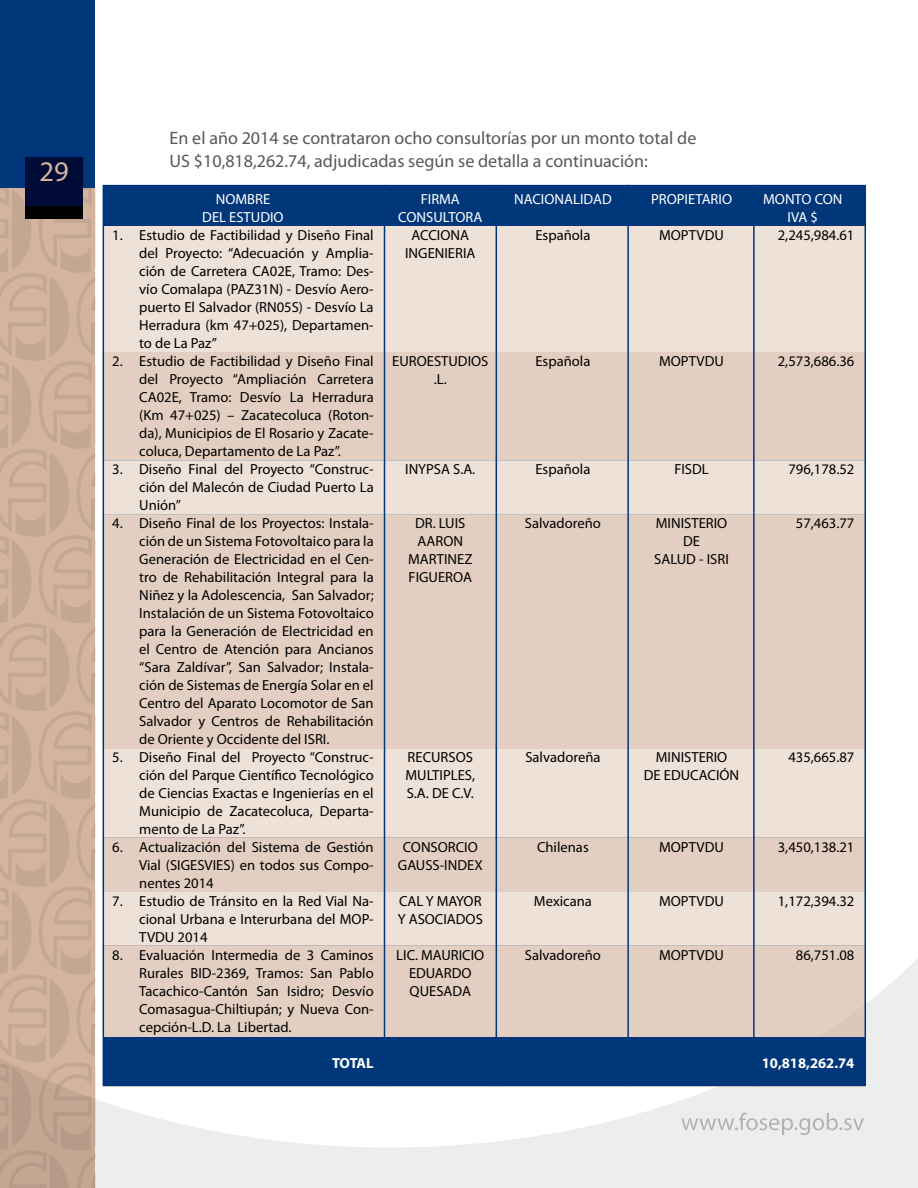
<style>
.page{position:relative;width:918px;height:1188px;background:#fff}
.page>*{position:absolute;margin:0;border:0;box-sizing:border-box;transform-origin:0 0}
.t1{font:28.5px "Myriad Pro";color:#d4b49f}
.t2{font:18px/22.5px "Myriad Pro";color:#58585a}
.t3{font:14.7px/18px "Myriad Pro";color:#000;text-align:justify}
.t4{font:14.7px/18px "Myriad Pro";color:#fff;text-align:center}
.t5{font:700 14.7px "Myriad Pro";color:#fff}
</style>
<div class="page">
<svg style="left:0;top:188px;width:96px;height:770px;background:#ceaf9a"></svg>
<div style="left:0;top:0;width:95px;height:188px;background:#00377b"></div>
<div style="left:25px;top:157px;width:58px;height:62px;background:#000c36"></div>
<div style="left:25px;top:206px;width:58px;height:13px;background:#000"></div>
<svg style="left:0;top:958px;width:918px;height:230px;fill:#eceded"></svg>
<svg style="left:681px;top:1113px;width:183px;height:22px;background:#dfe0e0"></svg>
<div style="left:103px;top:223px;width:762px;height:863px;background:#ede1d8"></div>
<div style="left:103px;top:186px;width:762px;height:40px;background:#00377b"></div>
<div style="left:103px;top:352px;width:762px;height:108px;background:#e3cfc1"></div>
<div style="left:103px;top:838px;width:762px;height:53px;background:#e3cfc1"></div>
<div style="left:103px;top:946px;width:762px;height:92px;background:#e3cfc1"></div>
<div style="left:103px;top:1038px;width:762px;height:48px;background:#00377b"></div>
<div style="left:103px;top:515px;width:762px;height:234px;background:#e3cfc1"></div>
<hr style="left:753px;top:185px;width:2px;height:901px;background:#00377b">
<hr style="left:627px;top:185px;width:2px;height:901px;background:#00377b">
<hr style="left:496px;top:185px;width:1px;height:901px;background:#00377b">
<hr style="left:384px;top:185px;width:1px;height:901px;background:#00377b">
<h1 class="t1" style="left:39px;top:154px;width:31px">29</h1>
<p class="t2" style="left:170px;top:126px;width:528px">En el año 2014 se contrataron ocho consultorías por un monto total de<br>US $10,818,262.74, adjudicadas según se detalla a continuación:</p>
<p class="t4" style="left:202px;top:190px;width:83px">NOMBRE<br>DEL ESTUDIO</p>
<p class="t3" style="left:139px;top:226px;width:236px;text-indent:-27px">1. Estudio de Factibilidad y Diseño Final del Proyecto: “Adecuación y Amplia&shy;ción de Carretera CA02E, Tramo: Des&shy;vío Comalapa (PAZ31N) - Desvío Aero&shy;puerto El Salvador (RN05S) - Desvío La Herradura (km 47+025), Departamen&shy;to de La Paz”</p>
<p class="t3" style="left:139px;top:352px;width:236px;text-indent:-27px">2. Estudio de Factibilidad y Diseño Final del Proyecto “Ampliación Carretera CA02E, Tramo: Desvío La Herradura (Km 47+025) – Zacatecoluca (Roton&shy;da), Municipios de El Rosario y Zacate&shy;coluca, Departamento de La Paz”.</p>
<p class="t3" style="left:139px;top:460px;width:236px;text-indent:-27px">3. Diseño Final del Proyecto “Construc&shy;ción del Malecón de Ciudad Puerto La Unión”</p>
<p class="t3" style="left:139px;top:514px;width:236px;text-indent:-27px">4. Diseño Final de los Proyectos: Instala&shy;ción de un Sistema Fotovoltaico para la Generación de Electricidad en el Cen&shy;tro de Rehabilitación Integral para la Niñez y la Adolescencia, San Salvador; Instalación de un Sistema Fotovoltaico para la Generación de Electricidad en el Centro de Atención para Ancianos “Sara Zaldívar”, San Salvador; Instala&shy;ción de Sistemas de Energía Solar en el Centro del Aparato Locomotor de San Salvador y Centros de Rehabilitación de Oriente y Occidente del ISRI.</p>
<p class="t3" style="left:139px;top:748px;width:236px;text-indent:-27px">5. Diseño Final del Proyecto “Construc&shy;ción del Parque Científico Tecnológico de Ciencias Exactas e Ingenierías en el Municipio de Zacatecoluca, Departa&shy;mento de La Paz”.</p>
<p class="t3" style="left:139px;top:838px;width:236px;text-indent:-27px">6. Actualización del Sistema de Gestión Vial (SIGESVIES) en todos sus Compo&shy;nentes 2014</p>
<p class="t3" style="left:139px;top:892px;width:236px;text-indent:-27px">7. Estudio de Tránsito en la Red Vial Na&shy;cional Urbana e Interurbana del MOP-TVDU 2014</p>
<p class="t3" style="left:139px;top:946px;width:236px;text-indent:-27px">8. Evaluación Intermedia de 3 Caminos Rurales BID-2369, Tramos: San Pablo Tacachico-Cantón San Isidro; Desvío Comasagua-Chiltiupán; y Nueva Con&shy;cepción-L.D. La Libertad.</p>
<p class="t5" style="left:332px;top:1054px;width:43px">TOTAL</p>
<p class="t4" style="left:398px;top:190px;width:86px">FIRMA<br>CONSULTORA</p>
<p class="t3" style="left:405px;top:226px;width:72px;text-align:center">ACCIONA<br>INGENIERIA</p>
<p class="t3" style="left:392px;top:352px;width:98px;text-align:center">EUROESTUDIOS .L.</p>
<p class="t3" style="left:405px;top:460px;width:72px">INYPSA S.A.</p>
<p class="t3" style="left:408px;top:514px;width:66px;text-align:center">DR. LUIS<br>AARON<br>MARTINEZ<br>FIGUEROA</p>
<p class="t3" style="left:405px;top:748px;width:71px;text-align:left">RECURSOS<br>MULTIPLES,<br>S.A. DE C.V.</p>
<p class="t3" style="left:398px;top:838px;width:86px;text-align:center">CONSORCIO<br>GAUSS-INDEX</p>
<p class="t3" style="left:398px;top:892px;width:87px">CAL Y MAYOR<br>Y ASOCIADOS</p>
<p class="t3" style="left:396px;top:946px;width:90px;text-align:center">LIC. MAURICIO<br>EDUARDO<br>QUESADA</p>
<p class="t4" style="left:514px;top:190px;width:99px">NACIONALIDAD</p>
<p class="t3" style="left:535px;top:226px;width:57px">Española</p>
<p class="t3" style="left:535px;top:352px;width:57px">Española</p>
<p class="t3" style="left:535px;top:460px;width:57px">Española</p>
<p class="t3" style="left:525px;top:514px;width:78px">Salvadoreño</p>
<p class="t3" style="left:525px;top:748px;width:77px">Salvadoreña</p>
<p class="t3" style="left:537px;top:838px;width:53px">Chilenas</p>
<p class="t3" style="left:534px;top:892px;width:60px">Mexicana</p>
<p class="t3" style="left:525px;top:946px;width:78px">Salvadoreño</p>
<p class="t4" style="left:651px;top:190px;width:83px">PROPIETARIO</p>
<p class="t3" style="left:659px;top:226px;width:66px">MOPTVDU</p>
<p class="t4" style="left:763px;top:190px;width:81px">MONTO CON<br>IVA $</p>
<p class="t3" style="left:778px;top:226px;width:78px">2,245,984.61</p>
<p class="t3" style="left:659px;top:352px;width:66px">MOPTVDU</p>
<p class="t3" style="left:778px;top:352px;width:78px">2,573,686.36</p>
<p class="t3" style="left:674px;top:460px;width:36px">FISDL</p>
<p class="t3" style="left:788px;top:460px;width:68px">796,178.52</p>
<p class="t3" style="left:654px;top:514px;width:76px;text-align:center">MINISTERIO<br>DE<br>SALUD - ISRI</p>
<p class="t3" style="left:796px;top:514px;width:60px">57,463.77</p>
<p class="t3" style="left:644px;top:748px;width:97px;text-align:center">MINISTERIO<br>DE EDUCACIÓN</p>
<p class="t3" style="left:788px;top:748px;width:68px">435,665.87</p>
<p class="t3" style="left:659px;top:838px;width:66px">MOPTVDU</p>
<p class="t3" style="left:778px;top:838px;width:78px">3,450,138.21</p>
<p class="t3" style="left:659px;top:892px;width:66px">MOPTVDU</p>
<p class="t3" style="left:778px;top:892px;width:78px">1,172,394.32</p>
<p class="t3" style="left:659px;top:946px;width:66px">MOPTVDU</p>
<p class="t3" style="left:796px;top:946px;width:60px">86,751.08</p>
<p class="t5" style="left:762px;top:1054px;width:94px">10,818,262.74</p>
</div>
